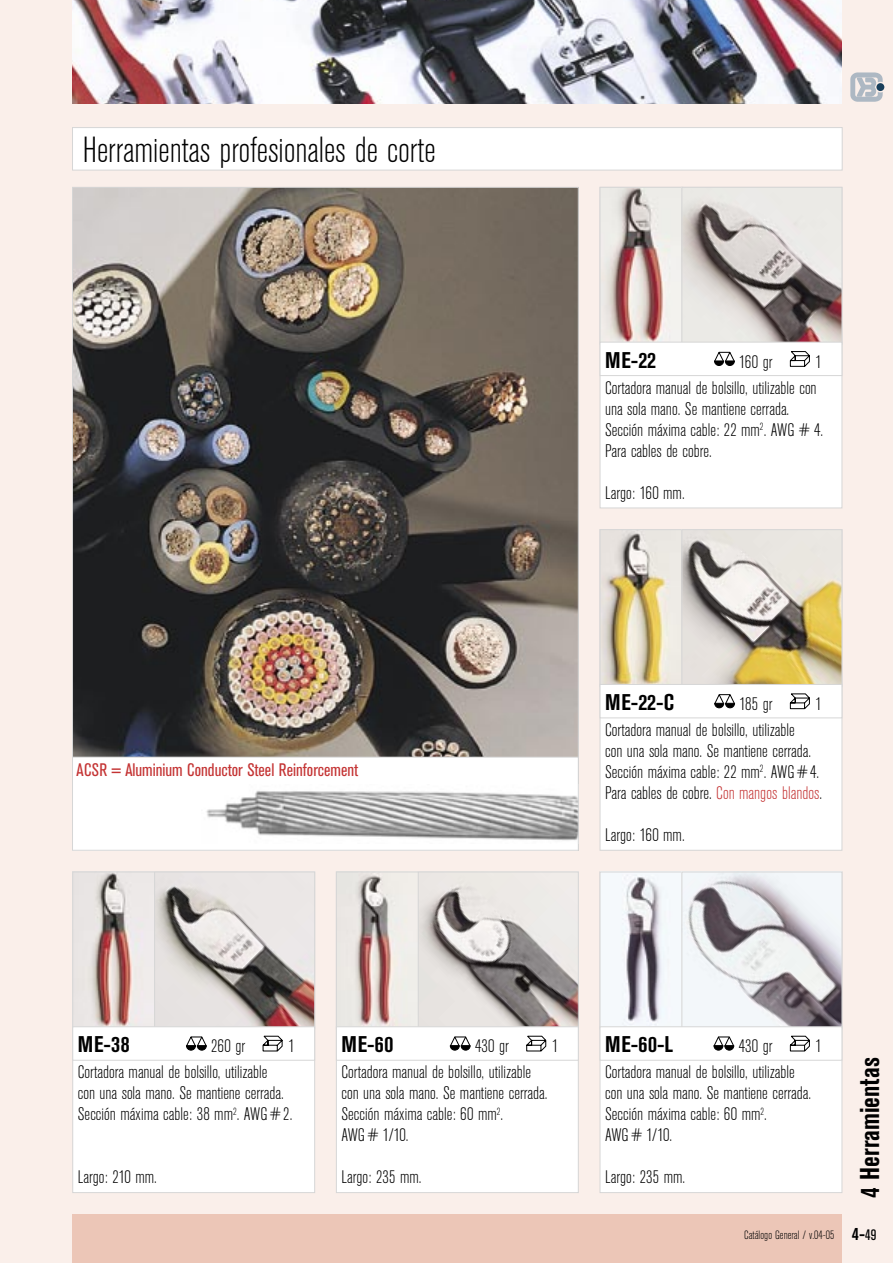
<style>
.page{position:relative;width:893px;height:1263px;background:#faefea}
.page>*{position:absolute;margin:0;border:0;box-sizing:border-box;transform-origin:0 0}
.Título{font:300 condensed 36px "Akzidenz Grotesk BE";color:#000}
.t1{font:700 condensed 27px "Akzidenz Grotesk BE";color:#000}
.datos{font:700 condensed 22.5px "Akzidenz Grotesk BE";letter-spacing:.04em;color:#000}
.datos-2{font:300 condensed 18px/21px "Akzidenz Grotesk BE";color:#000}
.rojo{font:condensed 18px "Akzidenz Grotesk BE";color:#c43434}
.t2{font:300 condensed 12px "Akzidenz Grotesk BE";color:#000}
.s1{color:#c43434}
.s2{font-weight:700;font-size:18px}
.s3{font-weight:400;font-size:15px}
</style>
<div class="page">
<div style="left:72px;top:1214px;width:770px;height:49px;background:#ecc6b7"></div>
<img style="left:72px;top:0;width:770px;height:103px">
<div style="left:876px;top:83px;width:8px;height:8px;background:#193f5b;border-radius:50%"></div>
<svg style="left:850px;top:72px;width:33px;height:30px"></svg>
<div style="left:73px;top:128px;width:769px;height:42px;background:#fff"></div>
<div style="left:72px;top:127px;width:770px;height:43px;border:1px solid #d6d6d6"></div>
<img style="left:74px;top:189px;width:502px;height:568px">
<div style="left:600px;top:187px;width:242px;height:321px;background:#fff"></div>
<img style="left:602px;top:189px;width:79px;height:153px">
<div style="left:600px;top:187px;width:83px;height:157px;border:1px solid #d6d6d6"></div>
<svg style="left:684px;top:189px;width:156px;height:153px;background:#beb7b5"></svg>
<div style="left:682px;top:187px;width:160px;height:157px;border:1px solid #d6d6d6"></div>
<svg style="left:714px;top:351px;width:21px;height:15px"></svg>
<svg style="left:790px;top:351px;width:20px;height:16px"></svg>
<div style="left:600px;top:342px;width:242px;height:34px;border:1px solid #d6d6d6"></div>
<div style="left:600px;top:530px;width:242px;height:320px;background:#fff"></div>
<img style="left:602px;top:531px;width:79px;height:153px">
<div style="left:600px;top:529px;width:83px;height:158px;border:1px solid #d6d6d6"></div>
<svg style="left:684px;top:531px;width:156px;height:153px;background:#c8bea4"></svg>
<div style="left:682px;top:529px;width:160px;height:158px;border:1px solid #d6d6d6"></div>
<div style="left:600px;top:684px;width:242px;height:34px;background:#fff"></div>
<svg style="left:714px;top:694px;width:21px;height:14px"></svg>
<svg style="left:790px;top:693px;width:20px;height:16px"></svg>
<div style="left:600px;top:684px;width:242px;height:34px;border:1px solid #d6d6d6"></div>
<div style="left:73px;top:872px;width:242px;height:320px;background:#fff"></div>
<img style="left:75px;top:874px;width:78px;height:152px">
<div style="left:73px;top:872px;width:82px;height:157px;border:1px solid #d6d6d6"></div>
<svg style="left:156px;top:874px;width:157px;height:152px;background:#c2bbb9"></svg>
<div style="left:154px;top:872px;width:161px;height:157px;border:1px solid #d6d6d6"></div>
<div style="left:73px;top:1027px;width:242px;height:33px;background:#fff"></div>
<svg style="left:186px;top:1036px;width:21px;height:14px"></svg>
<svg style="left:262px;top:1036px;width:21px;height:15px"></svg>
<div style="left:73px;top:1026px;width:242px;height:34px;border:1px solid #d6d6d6"></div>
<div style="left:336px;top:872px;width:242px;height:320px;background:#fff"></div>
<img style="left:338px;top:874px;width:79px;height:152px">
<div style="left:336px;top:872px;width:83px;height:157px;border:1px solid #d6d6d6"></div>
<svg style="left:420px;top:874px;width:156px;height:152px;background:#c2bdbb"></svg>
<div style="left:418px;top:872px;width:160px;height:157px;border:1px solid #d6d6d6"></div>
<div style="left:336px;top:1027px;width:242px;height:33px;background:#fff"></div>
<svg style="left:450px;top:1036px;width:21px;height:14px"></svg>
<svg style="left:526px;top:1036px;width:21px;height:15px"></svg>
<div style="left:336px;top:1026px;width:242px;height:34px;border:1px solid #d6d6d6"></div>
<div style="left:600px;top:872px;width:242px;height:320px;background:#fff"></div>
<img style="left:620px;top:874px;width:51px;height:152px">
<div style="left:600px;top:872px;width:83px;height:157px;border:1px solid #d6d6d6"></div>
<svg style="left:684px;top:874px;width:156px;height:152px;fill:#eef1f2"></svg>
<div style="left:682px;top:872px;width:160px;height:157px;border:1px solid #d6d6d6"></div>
<div style="left:600px;top:1027px;width:242px;height:33px;background:#fff"></div>
<svg style="left:713px;top:1036px;width:21px;height:14px"></svg>
<svg style="left:790px;top:1036px;width:20px;height:15px"></svg>
<div style="left:600px;top:1026px;width:242px;height:34px;border:1px solid #d6d6d6"></div>
<div style="left:73px;top:757px;width:505px;height:93px;background:#fff"></div>
<img style="left:206px;top:790px;width:370px;height:51px">
<div style="left:72px;top:757px;width:506px;height:93px;border:1px solid #d6d6d6"></div>
<p class="Título" style="left:83px;top:131px;width:354px">Herramientas profesionales de corte</p>
<p class="rojo" style="left:77px;top:759px;width:283px">ACSR = Aluminium Conductor Steel Reinforcement</p>
<p class="datos" style="left:605px;top:347px;width:53px">ME-22</p>
<p class="datos-2" style="left:739px;top:351px;width:35px">160 gr</p>
<p class="datos-2" style="left:816px;top:351px;width:8px">1</p>
<p class="datos-2" style="left:605px;top:378px;width:219px">Cortadora manual de bolsillo, utilizable con una sola mano. Se mantiene cerrada.<br>Sección máxima cable: 22 mm<sup>2</sup>. AWG # 4.<br>Para cables de cobre.</p>
<p class="datos-2" style="left:605px;top:483px;width:81px">Largo: 160 mm.</p>
<p class="datos" style="left:605px;top:689px;width:70px">ME-22-C</p>
<p class="datos-2" style="left:739px;top:694px;width:35px">185 gr</p>
<p class="datos-2" style="left:816px;top:694px;width:8px">1</p>
<p class="datos-2" style="left:605px;top:720px;width:207px">Cortadora manual de bolsillo, utilizable con una sola mano. Se mantiene cerrada.</p>
<p class="datos-2" style="left:605px;top:762px;width:216px">Sección máxima cable: 22 mm<sup>2</sup>. AWG # 4.</p>
<p class="datos-2" style="left:605px;top:783px;width:219px">Para cables de cobre. <span class="s1">Con mangos blandos</span>.</p>
<p class="datos-2" style="left:605px;top:825px;width:81px">Largo: 160 mm.</p>
<p class="datos" style="left:78px;top:1031px;width:54px">ME-38</p>
<p class="datos-2" style="left:211px;top:1036px;width:35px">260 gr</p>
<p class="datos-2" style="left:288px;top:1036px;width:8px">1</p>
<p class="datos-2" style="left:78px;top:1062px;width:207px">Cortadora manual de bolsillo, utilizable con una sola mano. Se mantiene cerrada.</p>
<p class="datos-2" style="left:78px;top:1104px;width:216px">Sección máxima cable: 38 mm<sup>2</sup>. AWG # 2.</p>
<p class="datos-2" style="left:78px;top:1167px;width:81px">Largo: 210 mm.</p>
<p class="datos" style="left:341px;top:1031px;width:54px">ME-60</p>
<p class="datos-2" style="left:475px;top:1036px;width:35px">430 gr</p>
<p class="datos-2" style="left:552px;top:1036px;width:8px">1</p>
<p class="datos-2" style="left:341px;top:1062px;width:207px">Cortadora manual de bolsillo, utilizable con una sola mano. Se mantiene cerrada.</p>
<p class="datos-2" style="left:341px;top:1104px;width:163px">Sección máxima cable: 60 mm<sup>2</sup>.<br>AWG # 1/10.</p>
<p class="datos-2" style="left:341px;top:1167px;width:82px">Largo: 235 mm.</p>
<p class="datos" style="left:605px;top:1031px;width:69px">ME-60-L</p>
<p class="datos-2" style="left:739px;top:1036px;width:35px">430 gr</p>
<p class="datos-2" style="left:816px;top:1036px;width:8px">1</p>
<p class="datos-2" style="left:605px;top:1062px;width:207px">Cortadora manual de bolsillo, utilizable con una sola mano. Se mantiene cerrada.</p>
<p class="datos-2" style="left:605px;top:1104px;width:163px">Sección máxima cable: 60 mm<sup>2</sup>.<br>AWG # 1/10.</p>
<p class="datos-2" style="left:605px;top:1167px;width:82px">Largo: 235 mm.</p>
<h2 class="t1" style="left:854px;top:1198px;width:142px;rotate:-90deg">4 Herramientas</h2>
<p class="t2" style="left:744px;top:1228px;width:134px">Catálogo General / v.04-05 <span class="s2">4-</span><span class="s3">49</span></p>
</div>
